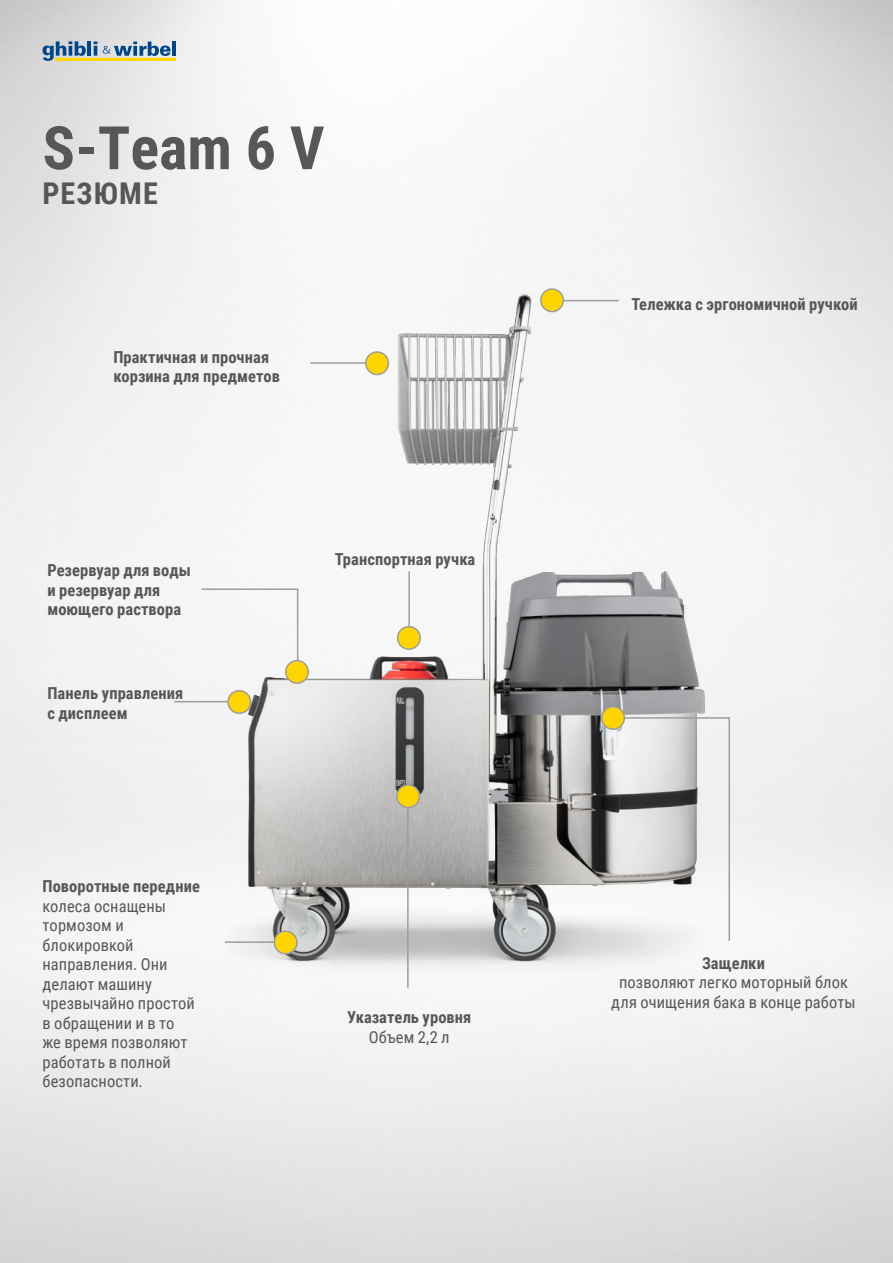
<style>
.page{position:relative;width:893px;height:1263px;background:#fff}
.page>*{position:absolute;margin:0;border:0;box-sizing:border-box;transform-origin:0 0}
._1-TitoloMacchina{font:700 60px "Roboto Condensed";color:#575756}
._1-TitoloMacchina-2{font:700 30px "Roboto Condensed";letter-spacing:.035em;color:#575756}
.t1{font:16.5px/19.5px "Roboto Condensed";letter-spacing:.005em;color:#575756;text-align:center}
.t2{font:700 16.5px/19.5px "Roboto Condensed";letter-spacing:.005em;color:#575756}
</style>
<div class="page">
<svg style="left:43px;top:41px;width:133px;height:20px;background:#96a9a3"></svg>
<img style="left:38px;top:230px;width:804px;height:803px">
<hr style="left:310px;top:362px;width:62px;height:2px;background:#9d9d9c">
<svg style="left:364px;top:350px;width:27px;height:27px"></svg>
<hr style="left:557px;top:300px;width:62px;height:1px;background:#9d9d9c">
<svg style="left:538px;top:287px;width:27px;height:27px"></svg>
<hr style="left:408px;top:571px;width:2px;height:62px;background:#9d9d9c">
<svg style="left:395px;top:625px;width:28px;height:27px"></svg>
<hr style="left:407px;top:801px;width:2px;height:187px;background:#9d9d9c">
<svg style="left:394px;top:782px;width:28px;height:27px"></svg>
<hr style="left:174px;top:701px;width:60px;height:1px;background:#9d9d9c">
<hr style="left:225px;top:941px;width:56px;height:2px;background:#9d9d9c">
<svg style="left:273px;top:929px;width:26px;height:27px"></svg>
<svg style="left:200px;top:588px;width:110px;height:128px"></svg>
<svg style="left:599px;top:704px;width:132px;height:238px"></svg>
<p class="_1-TitoloMacchina" style="left:43px;top:106px;width:283px">S-Team 6 V</p>
<p class="_1-TitoloMacchina-2" style="left:43px;top:172px;width:117px">РЕЗЮМЕ</p>
<p class="t2" style="left:113px;top:346px;width:157px">Практичная и прочная</p>
<p class="t2" style="left:113px;top:366px;width:168px">корзина для предметов</p>
<p class="t2" style="left:47px;top:560px;width:145px">Резервуар для воды и резервуар для моющего раствора</p>
<p class="t2" style="left:47px;top:683px;width:137px">Панель управления</p>
<p class="t2" style="left:47px;top:703px;width:82px">с дисплеем</p>
<p class="t2" style="left:43px;top:876px;width:159px">Поворотные передние</p>
<p class="t1" style="left:43px;top:895px;width:154px;text-align:left">колеса оснащены тормозом и блокировкой направления. Они делают машину чрезвычайно простой в обращении и в то же время позволяют работать в полной безопасности.</p>
<p class="t2" style="left:335px;top:548px;width:142px">Транспортная ручка</p>
<p class="t2" style="left:347px;top:1006px;width:126px">Указатель уровня</p>
<p class="t1" style="left:369px;top:1026px;width:82px">Объем 2,2 л</p>
<p class="t2" style="left:631px;top:294px;width:228px">Тележка с эргономичной ручкой</p>
<p class="t2" style="left:702px;top:952px;width:64px">Защелки</p>
<p class="t1" style="left:611px;top:972px;width:246px">позволяют легко моторный блок для очищения бака в конце работы</p>
</div>
